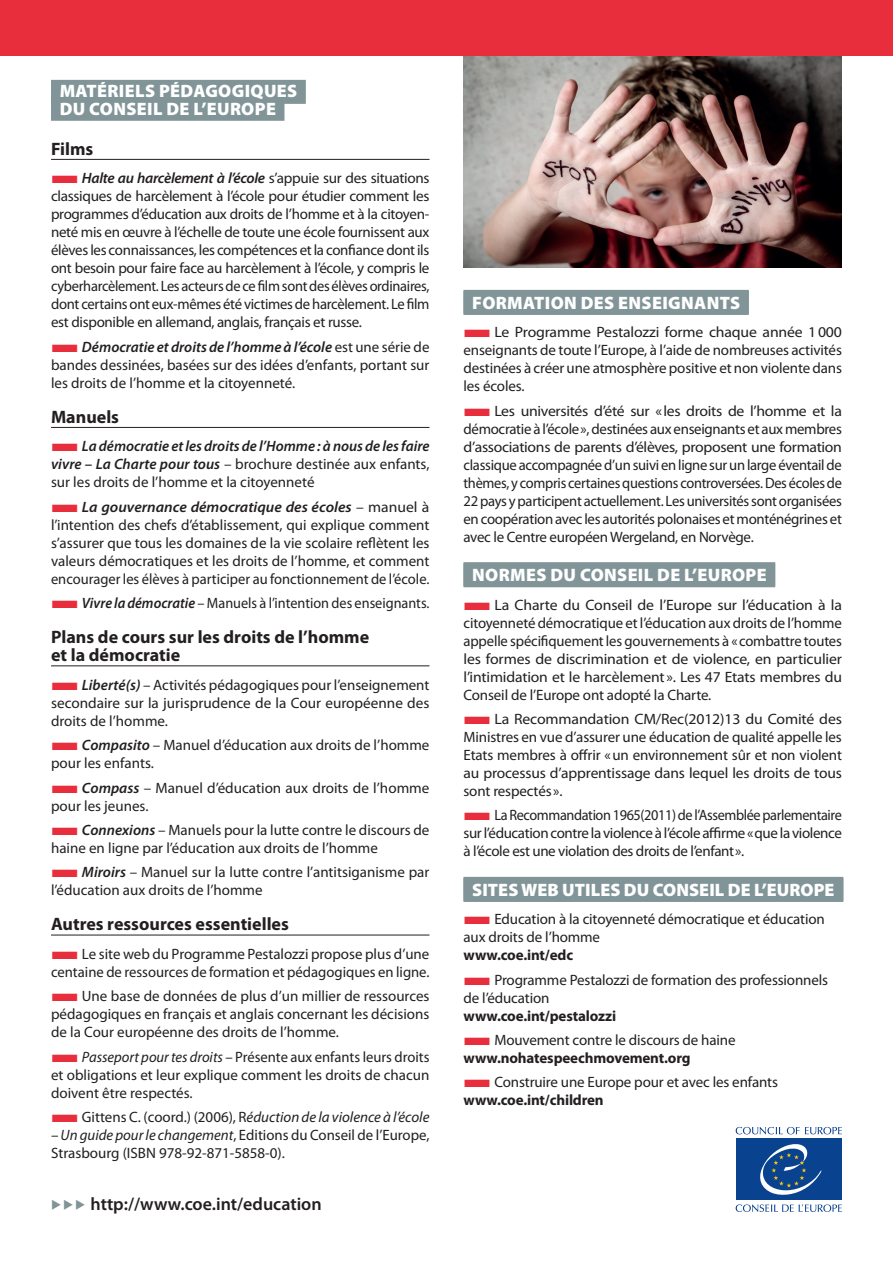
<style>
.page{position:relative;width:893px;height:1263px;background:#fff}
.page>*{position:absolute;margin:0;border:0;box-sizing:border-box;transform-origin:0 0}
.t1{font:900 18px/18px "Myriad Pro";letter-spacing:.02em;color:#fff}
.t2{font:700 18px/18px "Myriad Pro";color:#231f20}
.t3{font:600 18px "Myriad Pro";color:#231f20}
.t4{font:15px/18px "Myriad Pro";letter-spacing:-.005em;color:#231f20}
.t5{font:15px/18px "Myriad Pro";letter-spacing:-.005em;color:#231f20;text-align:justify;scale:1.05 1}
.t6{font:15px/18px "Myriad Pro";letter-spacing:-.005em;color:#231f20;text-align:justify;scale:1.04 1}
.t7{font:15px/18px "Myriad Pro";letter-spacing:-.005em;color:#231f20;text-align:justify;scale:.95 1}
.t8{font:italic 600 15px/18px "Myriad Pro";color:#231f20;text-align:justify}
.t9{font:italic 15px "Myriad Pro";color:#231f20}
.t10{font:700 15px "Myriad Pro";letter-spacing:-.01em;color:#231f20}
.s1{color:#e82d3c}
.s2{font-weight:600;font-style:italic}
.s3{font-weight:400;font-style:normal}
.s4{font-style:italic}
.s5{font-style:normal}
.s6{color:#819598}
.s7{font-weight:700}
</style>
<div class="page">
<img style="left:463px;top:55px;width:379px;height:212px">
<div style="left:51px;top:80px;width:255px;height:24px;background:#819598"></div>
<div style="left:51px;top:97px;width:233px;height:24px;background:#819598"></div>
<hr style="left:51px;top:159px;width:378px;height:1px;background:#231f20">
<hr style="left:51px;top:427px;width:378px;height:1px;background:#231f20">
<hr style="left:51px;top:665px;width:378px;height:1px;background:#231f20">
<hr style="left:51px;top:935px;width:378px;height:1px;background:#231f20">
<div style="left:463px;top:291px;width:286px;height:24px;background:#819598"></div>
<div style="left:463px;top:290px;width:286px;height:24px;background:#819598"></div>
<div style="left:463px;top:563px;width:312px;height:24px;background:#819598"></div>
<div style="left:463px;top:562px;width:312px;height:24px;background:#819598"></div>
<div style="left:463px;top:878px;width:380px;height:24px;background:#819598"></div>
<div style="left:463px;top:877px;width:380px;height:24px;background:#819598"></div>
<svg style="left:736px;top:1127px;width:106px;height:7px"></svg>
<svg style="left:736px;top:1204px;width:106px;height:8px"></svg>
<div style="left:736px;top:1139px;width:106px;height:61px;background:#09428e"></div>
<svg style="left:760px;top:1144px;width:62px;height:51px"></svg>
<div style="left:0;top:0;width:893px;height:55px;background:#e82d3c"></div>
<p class="t1" style="left:60px;top:82px;width:239px">MATÉRIELS PÉDAGOGIQUES<br>DU CONSEIL DE L’EUROPE</p>
<p class="t2" style="left:51px;top:139px;width:44px">Films</p>
<p class="t4" style="left:51px;top:169px;width:380px;text-align:justify"><span class="s1">■</span><span class="s2">Halte au harcèlement à l’école</span> s’appuie sur des situations classiques de harcèlement à l’école pour étudier comment les programmes d’éducation aux droits de l’homme et à la citoyen&shy;neté mis en œuvre à l’échelle de toute une école fournissent aux élèves les connaissances, les compétences et la confiance dont ils ont besoin pour faire face au harcèlement à l’école, y compris le cyberharcèlement. Les acteurs de ce film sont des élèves ordinaires, dont certains ont eux-mêmes été victimes de harcèlement. Le film est disponible en allemand, anglais, français et russe.</p>
<p class="t4" style="left:51px;top:337px;width:380px;text-align:justify"><span class="s1">■</span><span class="s2">Démocratie et droits de l’homme à l’école</span> est une série de bandes dessinées, basées sur des idées d’enfants, portant sur les droits de l’homme et la citoyenneté.</p>
<p class="t2" style="left:51px;top:407px;width:70px">Manuels</p>
<p class="t8" style="left:51px;top:437px;width:380px"><span class="s1">■</span>La démocratie et les droits de l’Homme : à nous de les faire vivre – La Charte pour tous <span class="s3">– brochure destinée aux enfants, sur les droits de l’homme et la citoyenneté</span></p>
<p class="t6" style="left:51px;top:497px;width:365px"><span class="s1">■</span><span class="s2">La gouvernance démocratique des écoles</span> – manuel à l’intention des chefs d’établissement, qui explique comment s’assurer que tous les domaines de la vie scolaire reflètent les valeurs démocratiques et les droits de l’homme, et comment encourager les élèves à participer au fonctionnement de l’école.</p>
<p class="t7" style="left:51px;top:594px;width:400px"><span class="s1">■</span><span class="s2">Vivre la démocratie</span> – Manuels à l’intention des enseignants.</p>
<p class="t2" style="left:51px;top:627px;width:320px">Plans de cours sur les droits de l’homme et la démocratie</p>
<p class="t4" style="left:51px;top:676px;width:380px;text-align:justify"><span class="s1">■</span><span class="s2">Liberté(s)</span> – Activités pédagogiques pour l’enseignement secondaire sur la jurisprudence de la Cour européenne des droits de l’homme.</p>
<p class="t4" style="left:51px;top:736px;width:380px"><span class="s1">■</span><span class="s2">Compasito</span> – Manuel d’éducation aux droits de l’homme pour les enfants.</p>
<p class="t4" style="left:51px;top:778px;width:380px"><span class="s1">■</span><span class="s2">Compass</span> – Manuel d’éducation aux droits de l’homme pour les jeunes.</p>
<p class="t4" style="left:51px;top:821px;width:380px"><span class="s1">■</span><span class="s2">Connexions</span> – Manuels pour la lutte contre le discours de haine en ligne par l’éducation aux droits de l’homme</p>
<p class="t4" style="left:51px;top:863px;width:380px"><span class="s1">■</span><span class="s2">Miroirs</span> – Manuel sur la lutte contre l’antitsiganisme par l’éducation aux droits de l’homme</p>
<p class="t2" style="left:51px;top:915px;width:239px">Autres ressources essentielles</p>
<p class="t4" style="left:51px;top:945px;width:380px"><span class="s1">■</span>Le site web du Programme Pestalozzi propose plus d’une centaine de ressources de formation et pédagogiques en ligne.</p>
<p class="t4" style="left:51px;top:987px;width:380px;text-align:justify"><span class="s1">■</span>Une base de données de plus d’un millier de ressources pédagogiques en français et anglais concernant les décisions de la Cour européenne des droits de l’homme.</p>
<p class="t4" style="left:51px;top:1047px;width:380px;text-align:justify"><span class="s1">■</span><span class="s4">Passeport pour tes droits</span> – Présente aux enfants leurs droits et obligations et leur explique comment les droits de chacun doivent être respectés.</p>
<p class="t9" style="left:51px;top:1108px;width:380px"><span class="s1">■</span><span class="s5">Gittens C. (coord.) (2006), R</span>éduction de la violence à l’école</p>
<p class="t4" style="left:51px;top:1126px;width:380px"><span class="s4">– Un guide pour le changement</span>, Editions du Conseil de l’Europe,<br>Strasbourg (ISBN 978-92-871-5858-0).</p>
<p class="t3" style="left:51px;top:1192px;width:272px"><span class="s6">◆◆◆</span> http://www.coe.int/education</p>
<p class="t1" style="left:472px;top:293px;width:270px">FORMATION DES ENSEIGNANTS</p>
<p class="t5" style="left:463px;top:323px;width:362px"><span class="s1">■</span>Le Programme Pestalozzi forme chaque année 1000 enseignants de toute l’Europe, à l’aide de nombreuses activités destinées à créer une atmosphère positive et non violente dans les écoles.</p>
<p class="t5" style="left:463px;top:401px;width:362px"><span class="s1">■</span>Les universités d’été sur «les droits de l’homme et la démocratie à l’école», destinées aux enseignants et aux membres d’associations de parents d’élèves, proposent une formation classique accompagnée d’un suivi en ligne sur un large éventail de thèmes, y compris certaines questions controversées. Des écoles de 22 pays y participent actuellement. Les universités sont organisées en coopération avec les autorités polonaises et monténégrines et avec le Centre européen Wergeland, en Norvège.</p>
<p class="t1" style="left:472px;top:565px;width:296px">NORMES DU CONSEIL DE L’EUROPE</p>
<p class="t5" style="left:463px;top:595px;width:362px"><span class="s1">■</span>La Charte du Conseil de l’Europe sur l’éducation à la citoyenneté démocratique et l’éducation aux droits de l’homme appelle spécifiquement les gouvernements à «combattre toutes les formes de discrimination et de violence, en particulier l’intimidation et le harcèlement ». Les 47 Etats membres du Conseil de l’Europe ont adopté la Charte.</p>
<p class="t5" style="left:463px;top:710px;width:362px"><span class="s1">■</span>La Recommandation CM/Rec(2012)13 du Comité des Ministres en vue d’assurer une éducation de qualité appelle les Etats membres à offrir «un environnement sûr et non violent au processus d’apprentissage dans lequel les droits de tous sont respectés ».</p>
<p class="t7" style="left:463px;top:806px;width:400px"><span class="s1">■</span>La Recommandation 1965(2011) de l’Assemblée parlementaire sur l’éducation contre la violence à l’école affirme «que la violence à l’école est une violation des droits de l’enfant».</p>
<p class="t1" style="left:472px;top:880px;width:364px">SITES WEB UTILES DU CONSEIL DE L’EUROPE</p>
<p class="t4" style="left:463px;top:910px;width:363px"><span class="s1">■</span>Education à la citoyenneté démocratique et éducation aux droits de l’homme</p>
<p class="t10" style="left:463px;top:945px;width:111px">www.coe.int/edc</p>
<p class="t4" style="left:463px;top:970px;width:366px"><span class="s1">■</span>Programme Pestalozzi de formation des professionnels de l’éducation</p>
<p class="t10" style="left:463px;top:1006px;width:154px">www.coe.int/pestalozzi</p>
<p class="t4" style="left:463px;top:1031px;width:274px"><span class="s1">■</span>Mouvement contre le discours de haine <span class="s7">www.nohatespeechmovement.org</span></p>
<p class="t4" style="left:463px;top:1073px;width:316px"><span class="s1">■</span>Construire une Europe pour et avec les enfants <span class="s7">www.coe.int/children</span></p>
</div>
